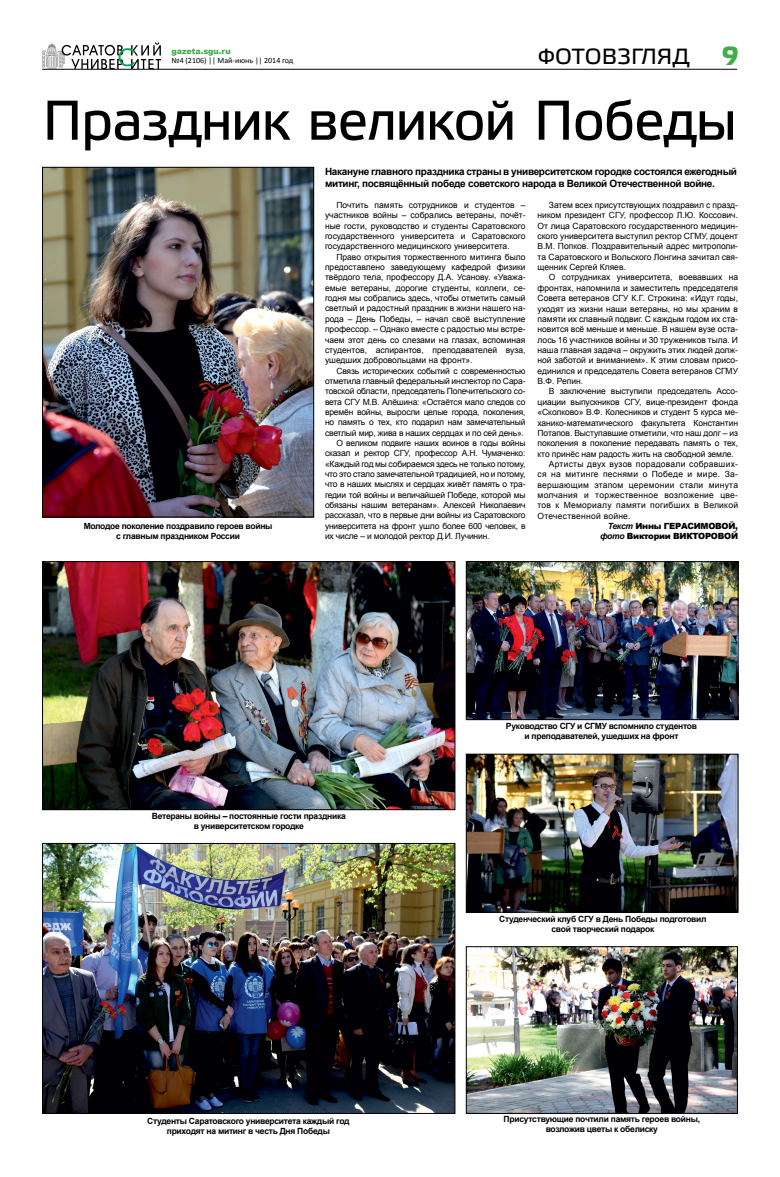
<style>
.page{position:relative;width:780px;height:1177px;background:#fff}
.page>*{position:absolute;margin:0;border:0;box-sizing:border-box;transform-origin:0 0}
.t1{font:56px "Elektra Text Pro";letter-spacing:-.03em;color:#000}
.t2{font:700 26px "Elektra Text Pro";color:#41ad49;scale:1.07 1}
.t3{font:22px "Elektra Text Pro";color:#000}
.t4{font:700 10px/12px "Arial";letter-spacing:-.03em;color:#000}
.t5{font:8.5px/10.4px "Arial";letter-spacing:-.01em;color:#000;text-align:justify}
.t6{font:700 8.5px/10.2px "Arial";letter-spacing:-.03em;color:#000;text-align:center}
.t7{font:8.5px "Arial";letter-spacing:.03em;color:#000}
.t8{font:900 8.5px "Arial";letter-spacing:-.03em;color:#000}
.t9{font:8px "Calibri";color:#000}
.t10{font:900 8px "Arial";color:#41ad49}
.s1{font-weight:700;font-style:italic}
</style>
<div class="page">
<img style="left:42px;top:43px;width:118px;height:25px">
<hr style="left:42px;top:69px;width:695px;height:1px;background:#000">
<img style="left:44px;top:169px;width:268px;height:346px">
<div style="left:42px;top:167px;width:272px;height:350px;border:1px solid #000"></div>
<img style="left:468px;top:563px;width:268px;height:154px">
<div style="left:466px;top:561px;width:272px;height:158px;border:1px solid #000"></div>
<img style="left:468px;top:948px;width:267px;height:163px">
<div style="left:466px;top:946px;width:271px;height:167px;border:1px solid #000"></div>
<img style="left:44px;top:845px;width:409px;height:266px">
<div style="left:42px;top:843px;width:413px;height:270px;border:1px solid #000"></div>
<img style="left:44px;top:563px;width:409px;height:244px">
<div style="left:42px;top:561px;width:413px;height:248px;border:1px solid #000"></div>
<img style="left:468px;top:756px;width:268px;height:154px">
<div style="left:466px;top:754px;width:272px;height:158px;border:1px solid #000"></div>
<p class="t9" style="left:171px;top:55px;width:123px">№4 (2106) || Май-июнь || 2014 год</p>
<h2 class="t2" style="left:721px;top:42px;width:18px">9</h2>
<p class="t10" style="left:171px;top:45px;width:61px">gazeta.sgu.ru</p>
<h3 class="t3" style="left:538px;top:45px;width:149px">Фотовзгляд</h3>
<h1 class="t1" style="left:42px;top:90px;width:696px">Праздник великой Победы</h1>
<p class="t6" style="left:84px;top:521px;width:190px">Молодое поколение поздравило героев войны с главным праздником России</p>
<p class="t4" style="left:325px;top:165px;width:413px">Накануне главного праздника страны в университетском городке состоялся ежегодный митинг, посвящённый победе советского народа в Великой Отечественной войне.</p>
<p class="t5" style="left:325px;top:200px;width:202px;text-indent:11px">Почтить память сотрудников и студентов – участников войны – собрались ветераны, почёт&shy;ные гости, руководство и студенты Саратовского государственного университета и Саратовского государственного медицинского университета.</p>
<p class="t5" style="left:325px;top:252px;width:202px;text-indent:11px">Право открытия торжественного митинга было предоставлено заведующему кафедрой физики твёрдого тела, профессору Д.А. Усанову. «Уважа&shy;емые ветераны, дорогие студенты, коллеги, се&shy;годня мы собрались здесь, чтобы отметить самый светлый и радостный праздник в жизни нашего на&shy;рода – День Победы, – начал своё выступление профессор. – Однако вместе с радостью мы встре&shy;чаем этот день со слезами на глазах, вспоминая студентов, аспирантов, преподавателей вуза, ушедших добровольцами на фронт».</p>
<p class="t5" style="left:336px;top:365px;width:191px">Связь исторических событий с современностью</p>
<p class="t5" style="left:325px;top:376px;width:202px">отметила главный федеральный инспектор по Сара-</p>
<p class="t5" style="left:325px;top:386px;width:202px">товской области, председатель Попечительского со-</p>
<p class="t5" style="left:325px;top:396px;width:202px">вета СГУ М.В. Алёшина: «Остаётся мало следов со</p>
<p class="t5" style="left:325px;top:407px;width:202px">времён войны, выросли целые города, поколения,</p>
<p class="t5" style="left:325px;top:417px;width:202px">но память о тех, кто подарил нам замечательный</p>
<p class="t5" style="left:325px;top:427px;width:200px">светлый мир, жива в наших сердцах и по сей день».</p>
<p class="t5" style="left:336px;top:438px;width:191px">О великом подвиге наших воинов в годы войны</p>
<p class="t5" style="left:325px;top:448px;width:202px">сказал и ректор СГУ, профессор А.Н. Чумаченко:</p>
<p class="t5" style="left:325px;top:458px;width:202px">«Каждый год мы собираемся здесь не только потому,</p>
<p class="t5" style="left:325px;top:469px;width:202px">что это стало замечательной традицией, но и потому,</p>
<p class="t5" style="left:325px;top:479px;width:202px">что в наших мыслях и сердцах живёт память о тра-</p>
<p class="t5" style="left:325px;top:489px;width:202px">гедии той войны и величайшей Победе, которой мы</p>
<p class="t5" style="left:325px;top:500px;width:202px">обязаны нашим ветеранам». Алексей Николаевич</p>
<p class="t5" style="left:325px;top:510px;width:202px">рассказал, что в первые дни войны из Саратовского</p>
<p class="t5" style="left:325px;top:520px;width:202px">университета на фронт ушло более 600 человек, в</p>
<p class="t5" style="left:325px;top:531px;width:166px">их числе – и молодой ректор Д.И. Лучинин.</p>
<p class="t5" style="left:537px;top:200px;width:202px;text-indent:11px">Затем всех присутствующих поздравил с празд&shy;ником президент СГУ, профессор Л.Ю. Коссович.<br>От лица Саратовского государственного медицин&shy;ского университета выступил ректор СГМУ, доцент В.М. Попков. Поздравительный адрес митрополи&shy;та Саратовского и Вольского Лонгина зачитал свя&shy;щенник Сергей Кляев.</p>
<p class="t5" style="left:537px;top:272px;width:202px;text-indent:11px">О сотрудниках университета, воевавших на фронтах, напомнила и заместитель председателя Совета ветеранов СГУ К.Г. Строкина: «Идут годы, уходят из жизни наши ветераны, но мы храним в памяти их славный подвиг. С каждым годом их ста&shy;новится всё меньше и меньше. В нашем вузе оста&shy;лось 16 участников войны и 30 тружеников тыла. И наша главная задача – окружить этих людей долж&shy;ной заботой и вниманием». К этим словам присо&shy;единился и председатель Совета ветеранов СГМУ В.Ф. Репин.</p>
<p class="t5" style="left:549px;top:386px;width:191px">В заключение выступили председатель Ассо-</p>
<p class="t5" style="left:537px;top:396px;width:202px">циации выпускников СГУ, вице-президент фонда</p>
<p class="t5" style="left:537px;top:407px;width:202px">«Сколково» В.Ф. Колесников и студент 5 курса ме-</p>
<p class="t5" style="left:537px;top:417px;width:202px">ханико-математического факультета Константин</p>
<p class="t5" style="left:537px;top:428px;width:202px">Потапов. Выступавшие отметили, что наш долг – из</p>
<p class="t5" style="left:537px;top:438px;width:202px">поколения в поколение передавать память о тех,</p>
<p class="t5" style="left:537px;top:448px;width:198px">кто принёс нам радость жить на свободной земле.</p>
<p class="t7" style="left:549px;top:458px;width:191px">Артисты двух вузов порадовали собравших-</p>
<p class="t7" style="left:537px;top:468px;width:202px">ся на митинге песнями о Победе и мире. За-</p>
<p class="t7" style="left:537px;top:479px;width:202px">вершающим этапом церемонии стали минута</p>
<p class="t7" style="left:537px;top:489px;width:202px">молчания и торжественное возложение цве-</p>
<p class="t7" style="left:537px;top:500px;width:202px">тов к Мемориалу памяти погибших в Великой</p>
<p class="t7" style="left:537px;top:510px;width:95px">Отечественной войне.</p>
<p class="t8" style="left:608px;top:519px;width:132px"><span class="s1">Текст</span> Инны ГЕРАСИМОВОЙ,</p>
<p class="t8" style="left:600px;top:530px;width:139px"><span class="s1">фото</span> Виктории ВИКТОРОВОЙ</p>
<p class="t6" style="left:506px;top:721px;width:192px">Руководство СГУ и СГМУ вспомнило студентов и преподавателей, ушедших на фронт</p>
<p class="t6" style="left:152px;top:810px;width:195px">Ветераны войны – постоянные гости праздника в университетском городке</p>
<p class="t6" style="left:147px;top:1115px;width:204px">Студенты Саратовского университета каждый год приходят на митинг в честь Дня Победы</p>
<p class="t6" style="left:499px;top:913px;width:209px">Студенческий клуб СГУ в День Победы подготовил свой творческий подарок</p>
<p class="t6" style="left:503px;top:1114px;width:198px">Присутствующие почтили память героев войны, возложив цветы к обелиску</p>
</div>
